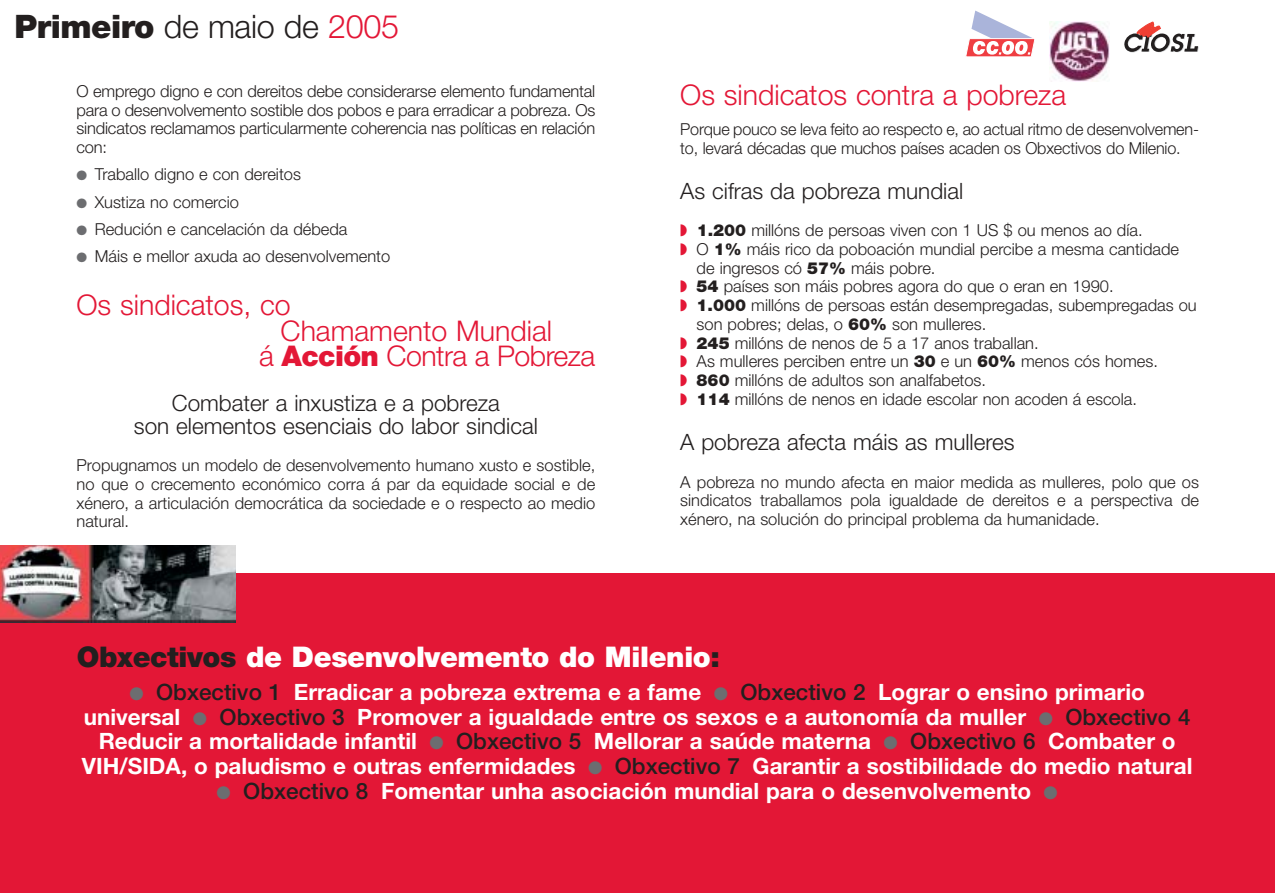
<style>
.page{position:relative;width:1275px;height:893px;background:#fff}
.page>*{position:absolute;margin:0;border:0;box-sizing:border-box;transform-origin:0 0}
.t1{font:900 32.4px "Helvetica Neue";letter-spacing:-.015em;color:#231f1f}
.t2{font:300 28.5px "Helvetica Neue";color:#e31736}
.t3{font:900 28.5px "Helvetica Neue";letter-spacing:-.015em;color:#fff}
.t4{font:300 28.5px "Helvetica Neue";letter-spacing:-.02em;color:#e31736}
.t5{font:700 22.5px/24.8px "Helvetica Neue";color:#fff;text-align:center}
.t6{font:300 22.5px/22.5px "Helvetica Neue";color:#231f1f;text-align:center}
.t7{font:300 16.5px/18.8px "Helvetica Neue";color:#231f1f;text-align:justify}
.s1{font-weight:300}
.s2{font-weight:300;color:#e31736}
.s3{color:#6c6d70}
.s4{font-weight:900}
.s5{color:#e31736}
.s6{color:#231f1f}
.s7{font-weight:500;color:#231f1f}
</style>
<div class="page">
<div style="left:0;top:573px;width:1275px;height:319px;background:#e31736"></div>
<img style="left:0;top:545px;width:235px;height:77px">
<svg style="left:966px;top:11px;width:69px;height:46px"></svg>
<svg style="left:1124px;top:22px;width:75px;height:31px"></svg>
<img style="left:1050px;top:22px;width:60px;height:60px">
<h1 class="t1" style="left:14px;top:14px;width:386px">Primeiro <span class="s1">de maio de</span> <span class="s2">2005</span></h1>
<p class="t7" style="left:77px;top:83px;width:520px">O emprego digno e con dereitos debe considerarse elemento fundamental para o desenvolvemento sostible dos pobos e para erradicar a pobreza. Os sindicatos reclamamos particularmente coherencia nas políticas en relación con:</p>
<p class="t7" style="left:77px;top:167px;width:226px"><span class="s3">●</span> Traballo digno e con dereitos</p>
<p class="t7" style="left:77px;top:194px;width:164px"><span class="s3">●</span> Xustiza no comercio</p>
<p class="t7" style="left:77px;top:221px;width:272px"><span class="s3">●</span> Redución e cancelación da débeda</p>
<p class="t7" style="left:77px;top:248px;width:315px"><span class="s3">●</span> Máis e mellor axuda ao desenvolvemento</p>
<h2 class="t2" style="left:77px;top:294px;width:216px">Os sindicatos, co</h2>
<h2 class="t2" style="left:281px;top:320px;width:273px">Chamamento Mundial</h2>
<h2 class="t4" style="left:259px;top:345px;width:338px">á <span class="s4">Acción</span> Contra a Pobreza</h2>
<h3 class="t6" style="left:134px;top:394px;width:405px">Combater a inxustiza e a pobreza<br>son elementos esenciais do labor sindical</h3>
<p class="t7" style="left:77px;top:457px;width:520px">Propugnamos un modelo de desenvolvemento humano xusto e sostible, no que o crecemento económico corra á par da equidade social e de xénero, a articulación democrática da sociedade e o respecto ao medio natural.</p>
<h2 class="t2" style="left:680px;top:85px;width:387px">Os sindicatos contra a pobreza</h2>
<p class="t7" style="left:680px;top:121px;width:520px">Porque pouco se leva feito ao respecto e, ao actual ritmo de desenvolvemen&shy;to, levará décadas que muchos países acaden os Obxectivos do Milenio.</p>
<h3 class="t6" style="left:680px;top:181px;width:284px">As cifras da pobreza mundial</h3>
<p class="t7" style="left:680px;top:222px;width:464px"><span class="s5">◗</span> <span class="s4">1.200</span> millóns de persoas viven con 1 US $ ou menos ao día.</p>
<p class="t7" style="left:680px;top:241px;width:500px"><span class="s5">◗</span> O <span class="s4">1%</span> máis rico da poboación mundial percibe a mesma cantidade</p>
<p class="t7" style="left:697px;top:260px;width:240px">de ingresos có <span class="s4">57%</span> máis pobre.</p>
<p class="t7" style="left:680px;top:279px;width:435px"><span class="s5">◗</span> <span class="s4">54</span> países son máis pobres agora do que o eran en 1990.</p>
<p class="t7" style="left:680px;top:297px;width:518px"><span class="s5">◗</span> <span class="s4">1.000</span> millóns de persoas están desempregadas, subempregadas ou</p>
<p class="t7" style="left:697px;top:316px;width:291px">son pobres; delas, o <span class="s4">60%</span> son mulleres.</p>
<p class="t7" style="left:680px;top:335px;width:360px"><span class="s5">◗</span> <span class="s4">245</span> millóns de nenos de 5 a 17 anos traballan.</p>
<p class="t7" style="left:680px;top:354px;width:479px"><span class="s5">◗</span> As mulleres perciben entre un <span class="s4">30</span> e un <span class="s4">60%</span> menos cós homes.</p>
<p class="t7" style="left:680px;top:372px;width:307px"><span class="s5">◗</span> <span class="s4">860</span> millóns de adultos son analfabetos.</p>
<p class="t7" style="left:680px;top:391px;width:458px"><span class="s5">◗</span> <span class="s4">114</span> millóns de nenos en idade escolar non acoden á escola.</p>
<h3 class="t6" style="left:680px;top:433px;width:336px">A pobreza afecta máis as mulleres</h3>
<p class="t7" style="left:680px;top:474px;width:520px">A pobreza no mundo afecta en maior medida as mulleres, polo que os sindicatos traballamos pola igualdade de dereitos e a perspectiva de xénero, na solución do principal problema da humanidade.</p>
<h2 class="t3" style="left:77px;top:646px;width:645px"><span class="s6">Obxectivos</span> de Desenvolvemento do Milenio<span class="s6">:</span></h2>
<p class="t5" style="left:82px;top:681px;width:1112px"><span class="s3">●</span> <span class="s7">Obxectivo 1</span> Erradicar a pobreza extrema e a fame <span class="s3">●</span> <span class="s7">Obxectivo 2</span> Lograr o ensino primario universal <span class="s3">●</span> <span class="s7">Obxectivo 3</span> Promover a igualdade entre os sexos e a autonomía da muller <span class="s3">●</span> <span class="s7">Obxectivo 4<br></span>Reducir a mortalidade infantil <span class="s3">●</span> <span class="s7">Obxectivo 5</span> Mellorar a saúde materna <span class="s3">●</span> <span class="s7">Obxectivo 6</span> Combater o VIH/SIDA, o paludismo e outras enfermidades <span class="s3">●</span> <span class="s7">Obxectivo 7</span> Garantir a sostibilidade do medio natural</p>
<h3 class="t5" style="left:217px;top:780px;width:843px"><span class="s3">●</span> <span class="s7">Obxectivo 8</span> Fomentar unha asociación mundial para o desenvolvemento <span class="s3">●</span></h3>
</div>
